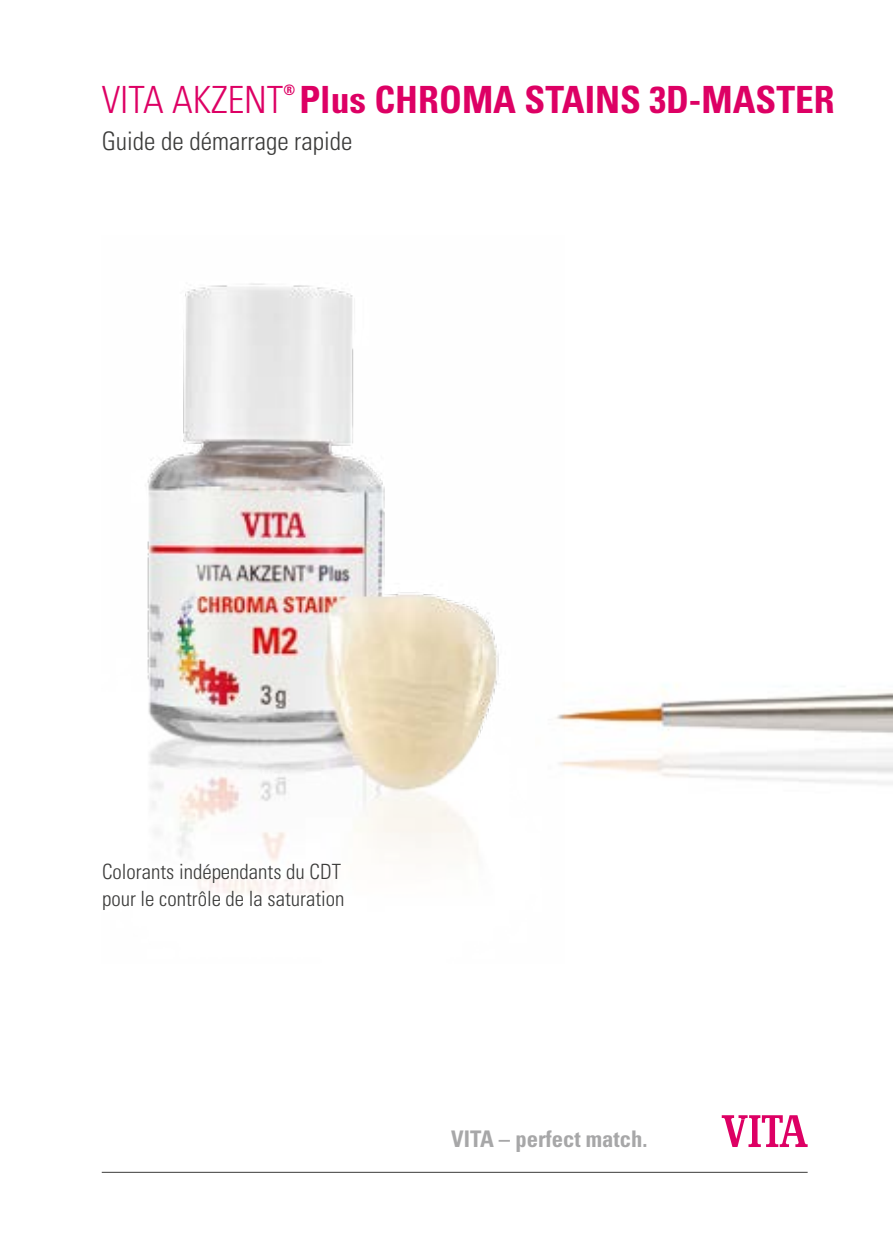
<style>
.page{position:relative;width:893px;height:1259px;background:#fff}
.page>*{position:absolute;margin:0;border:0;box-sizing:border-box;transform-origin:0 0}
.t1{font:700 condensed 37.5px "Univers LT Std";color:#dd0064}
.t2{font:300 condensed 25.5px "Univers LT Std";color:#3b3b3a}
.t3{font:700 condensed 22.8px "Univers LT Std";color:#a7a7a8}
.t4{font:300 condensed 21px/27px "Univers LT Std";color:#3b3b3a}
.t5{font:700 condensed 14.4px "Univers LT Std";color:#dd0064}
.s1{font-weight:300}
</style>
<div class="page">
<img style="left:564px;top:685px;width:329px;height:100px">
<img style="left:147px;top:283px;width:417px;height:611px">
<hr style="left:102px;top:1171px;width:706px;height:1px;background:#3b3b3a">
<svg style="left:722px;top:1115px;width:86px;height:32px"></svg>
<p class="t5" style="left:283px;top:81px;width:13px">®</p>
<p class="t2" style="left:102px;top:126px;width:252px">Guide de démarrage rapide</p>
<h1 class="t1" style="left:102px;top:77px;width:734px"><span class="s1">VITA AKZENT</span> Plus CHROMA STAINS 3D-MASTER</h1>
<p class="t4" style="left:102px;top:858px;width:244px">Colorants indépendants du CDT pour le contrôle de la saturation</p>
<p class="t3" style="left:451px;top:1125px;width:198px">VITA – perfect match.</p>
</div>
